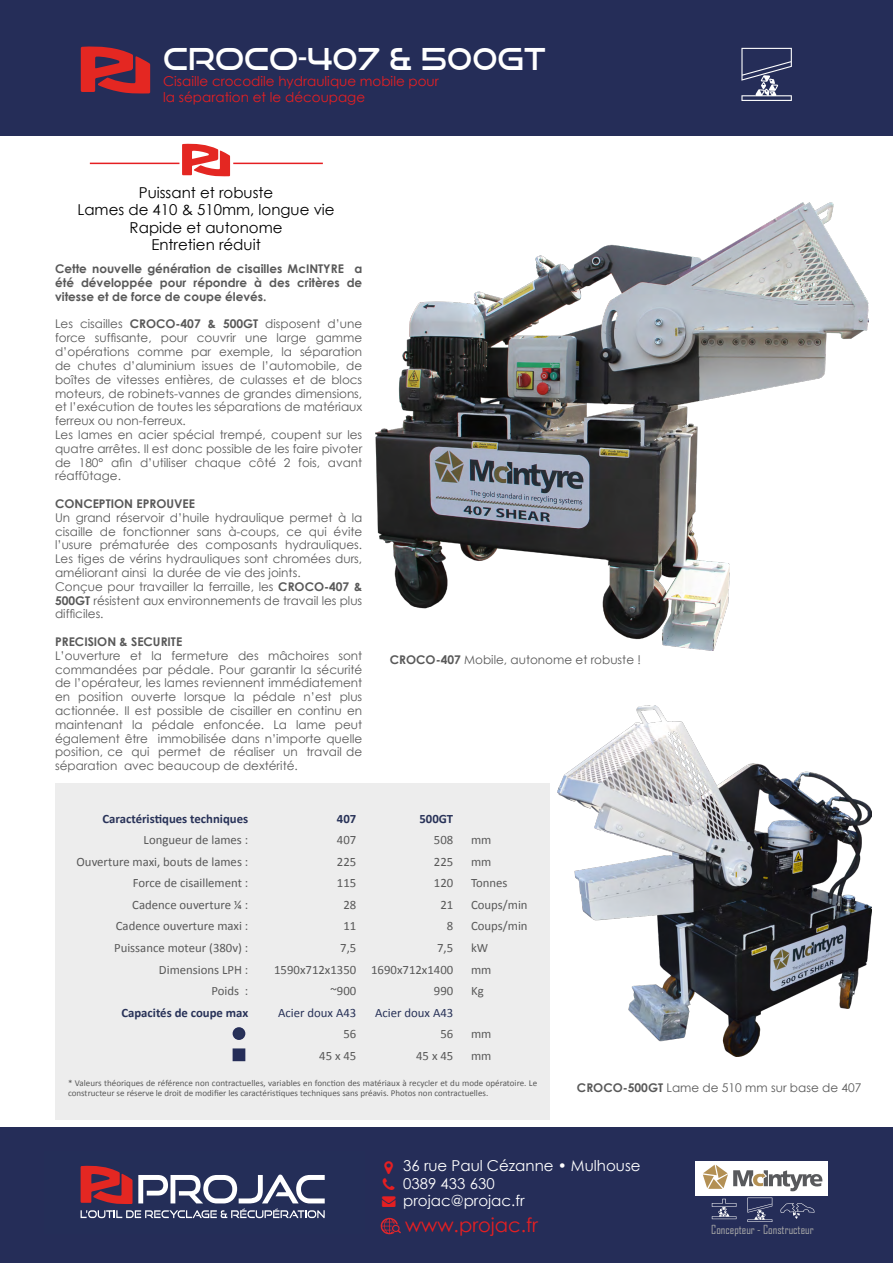
<style>
.page{position:relative;width:893px;height:1263px;background:#fff}
.page>*{position:absolute;margin:0;border:0;box-sizing:border-box;transform-origin:0 0}
.t1{font:30px "Good Times Rg";color:#fff}
.t2{font:19.5px "Century Gothic";color:#e51f22}
.t3{font:15px/17.2px "Century Gothic";color:#000;text-align:center}
.t4{font:15px/17.2px "Century Gothic";color:#fff}
.t5{font:13.5px/15.5px "Century Gothic";color:#e51f22}
.t6{font:12.75px "Calibri";color:#595959}
.t7{font:700 12.75px "Calibri";color:#283258}
.t8{font:12.75px "Calibri";color:#283258}
.t9{font:12px/13.8px "Century Gothic";color:#595959}
.t10{font:700 12px/13.8px "Century Gothic";color:#595959;text-align:justify}
.t11{font:12px "Agency FB";color:#a6a6a6}
.t12{font:9px/10.4px "Calibri";color:#595959}
.s1{font-weight:700}
</style>
<div class="page">
<div style="left:0;top:1127px;width:893px;height:136px;background:#252d58"></div>
<div style="left:0;top:0;width:893px;height:136px;background:#252d58"></div>
<svg style="left:81px;top:1165px;width:244px;height:53px"></svg>
<svg style="left:380px;top:1217px;width:21px;height:18px"></svg>
<svg style="left:81px;top:46px;width:69px;height:48px"></svg>
<div style="left:696px;top:1161px;width:132px;height:34px;background:#fff"></div>
<svg style="left:712px;top:1199px;width:24px;height:20px"></svg>
<svg style="left:747px;top:1197px;width:25px;height:25px"></svg>
<svg style="left:780px;top:1203px;width:35px;height:16px"></svg>
<svg style="left:703px;top:1165px;width:119px;height:26px"></svg>
<svg style="left:741px;top:48px;width:51px;height:53px"></svg>
<img style="left:376px;top:203px;width:492px;height:448px">
<svg style="left:182px;top:143px;width:48px;height:33px"></svg>
<hr style="left:90px;top:163px;width:89px;height:1px;background:#e51f22">
<hr style="left:233px;top:163px;width:90px;height:1px;background:#e51f22">
<div style="left:55px;top:783px;width:495px;height:337px;background:#ededed"></div>
<div style="left:233px;top:1048px;width:12px;height:13px;background:#252d58;border:2px solid #252d58"></div>
<div style="left:233px;top:1028px;width:12px;height:11px;background:#283258;border-radius:50%"></div>
<div style="left:233px;top:1027px;width:12px;height:13px;border:2px solid #252d58;border-radius:50%"></div>
<img style="left:558px;top:706px;width:313px;height:351px">
<h1 class="t1" style="left:163px;top:41px;width:384px">CROCO-407 &amp; 500GT</h1>
<p class="t5" style="left:163px;top:73px;width:277px">Cisaille crocodile hydraulique mobile pour la séparation et le découpage</p>
<p class="t3" style="left:77px;top:184px;width:259px">Puissant et robuste<br>Lames de 410 &amp; 510mm, longue vie<br>Rapide et autonome<br>Entretien réduit</p>
<p class="t10" style="left:55px;top:262px;width:309px">Cette nouvelle génération de cisailles McINTYRE a été développée pour répondre à des critères de vitesse et de force de coupe élevés.</p>
<p class="t9" style="left:55px;top:317px;width:309px">Les cisailles <span class="s1">CROCO-407 &amp; 500GT</span> disposent d’une force suffisante, pour couvrir une large gamme d’opérations comme par exemple, la séparation de chutes d’aluminium issues de l’automobile, de boîtes de vitesses entières, de culasses et de blocs moteurs, de robinets-vannes de grandes dimensions, et l’exécution de toutes les séparations de matériaux ferreux ou non-ferreux.<br>Les lames en acier spécial trempé, coupent sur les quatre arrêtes. Il est donc possible de les faire pivoter de 180° afin d’utiliser chaque côté 2 fois, avant réaffûtage.</p>
<p class="t10" style="left:55px;top:496px;width:141px">CONCEPTION EPROUVEE</p>
<p class="t9" style="left:55px;top:510px;width:309px">Un grand réservoir d’huile hydraulique permet à la cisaille de fonctionner sans à-coups, ce qui évite l’usure prématurée des composants hydrauliques.<br>Les tiges de vérins hydrauliques sont chromées durs, améliorant ainsi la durée de vie des joints.<br>Conçue pour travailler la ferraille, les <span class="s1">CROCO-407 &amp; 500GT</span> résistent aux environnements de travail les plus difficiles.</p>
<p class="t10" style="left:55px;top:634px;width:129px">PRECISION &amp; SECURITE</p>
<p class="t9" style="left:55px;top:648px;width:309px;text-align:justify">L’ouverture et la fermeture des mâchoires sont commandées par pédale. Pour garantir la sécurité de l’opérateur, les lames reviennent immédiatement en position ouverte lorsque la pédale n’est plus actionnée. Il est possible de cisailler en continu en maintenant la pédale enfoncée. La lame peut également être immobilisée dans n’importe quelle position, ce qui permet de réaliser un travail de séparation avec beaucoup de dextérité.</p>
<p class="t9" style="left:390px;top:653px;width:253px"><span class="s1">CROCO-407</span> Mobile, autonome et robuste !</p>
<p class="t7" style="left:102px;top:810px;width:147px">Caractéristiques techniques</p>
<p class="t7" style="left:337px;top:810px;width:21px">407</p>
<p class="t7" style="left:419px;top:810px;width:35px">500GT</p>
<p class="t6" style="left:144px;top:832px;width:106px">Longueur de lames :</p>
<p class="t6" style="left:337px;top:832px;width:21px">407</p>
<p class="t6" style="left:434px;top:832px;width:21px">508</p>
<p class="t6" style="left:471px;top:832px;width:22px">mm</p>
<p class="t6" style="left:77px;top:853px;width:173px">Ouverture maxi, bouts de lames :</p>
<p class="t6" style="left:337px;top:853px;width:21px">225</p>
<p class="t6" style="left:434px;top:853px;width:21px">225</p>
<p class="t6" style="left:471px;top:853px;width:22px">mm</p>
<p class="t6" style="left:133px;top:875px;width:117px">Force de cisaillement :</p>
<p class="t6" style="left:337px;top:875px;width:21px">115</p>
<p class="t6" style="left:434px;top:875px;width:21px">120</p>
<p class="t6" style="left:471px;top:875px;width:38px">Tonnes</p>
<p class="t6" style="left:132px;top:897px;width:117px">Cadence ouverture ¼ :</p>
<p class="t6" style="left:343px;top:897px;width:14px">28</p>
<p class="t6" style="left:440px;top:897px;width:14px">21</p>
<p class="t6" style="left:471px;top:897px;width:58px">Coups/min</p>
<p class="t6" style="left:116px;top:918px;width:134px">Cadence ouverture maxi :</p>
<p class="t6" style="left:343px;top:918px;width:14px">11</p>
<p class="t6" style="left:447px;top:918px;width:8px">8</p>
<p class="t6" style="left:471px;top:918px;width:58px">Coups/min</p>
<p class="t6" style="left:114px;top:940px;width:136px">Puissance moteur (380v) :</p>
<p class="t6" style="left:340px;top:940px;width:18px">7,5</p>
<p class="t6" style="left:437px;top:940px;width:18px">7,5</p>
<p class="t6" style="left:471px;top:940px;width:19px">kW</p>
<p class="t6" style="left:159px;top:961px;width:91px">Dimensions LPH :</p>
<p class="t6" style="left:274px;top:961px;width:181px">1590x712x1350 1690x712x1400</p>
<p class="t6" style="left:471px;top:961px;width:22px">mm</p>
<p class="t6" style="left:211px;top:983px;width:38px">Poids :</p>
<p class="t6" style="left:331px;top:983px;width:27px">~900</p>
<p class="t6" style="left:434px;top:983px;width:21px">990</p>
<p class="t6" style="left:471px;top:983px;width:14px">Kg</p>
<p class="t7" style="left:121px;top:1004px;width:128px">Capacités de coupe max</p>
<p class="t8" style="left:278px;top:1004px;width:80px">Acier doux A43</p>
<p class="t8" style="left:375px;top:1004px;width:80px">Acier doux A43</p>
<p class="t6" style="left:343px;top:1026px;width:14px">56</p>
<p class="t6" style="left:440px;top:1026px;width:14px">56</p>
<p class="t6" style="left:471px;top:1026px;width:22px">mm</p>
<p class="t6" style="left:319px;top:1047px;width:39px">45 x 45</p>
<p class="t6" style="left:416px;top:1047px;width:39px">45 x 45</p>
<p class="t6" style="left:471px;top:1047px;width:22px">mm</p>
<p class="t12" style="left:68px;top:1077px;width:471px">* Valeurs théoriques de référence non contractuelles, variables en fonction des matériaux à recycler et du mode opératoire. Le constructeur se réserve le droit de modifier les caractéristiques techniques sans préavis. Photos non contractuelles.</p>
<p class="t9" style="left:577px;top:1080px;width:286px"><span class="s1">CROCO-500GT</span> Lame de 510 mm sur base de 407</p>
<p class="t4" style="left:403px;top:1157px;width:239px">36 rue Paul Cézanne • Mulhouse<br>0389 433 630<br>projac@projac.fr</p>
<h2 class="t2" style="left:405px;top:1213px;width:135px">www.projac.fr</h2>
<p class="t11" style="left:711px;top:1222px;width:104px">Concepteur - Constructeur</p>
</div>
